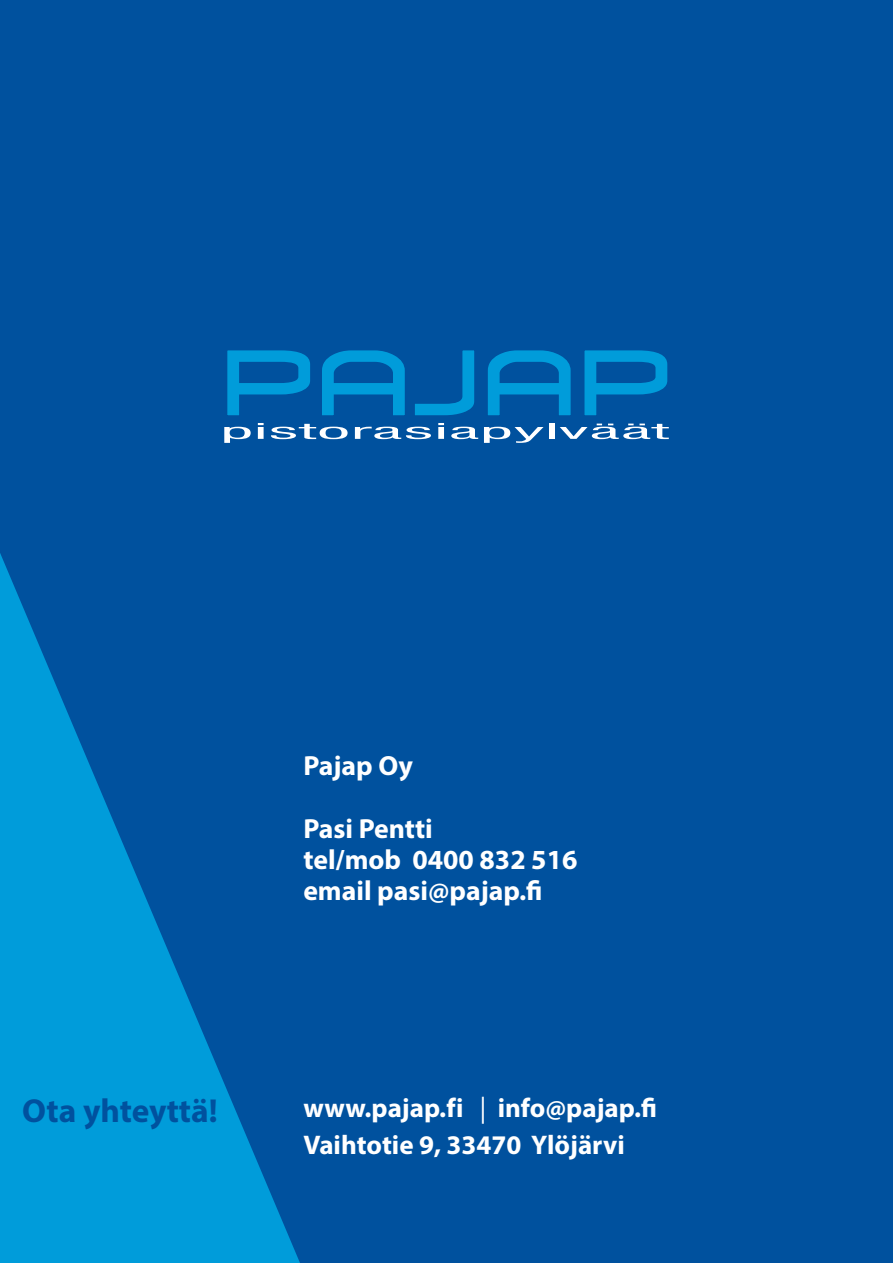
<style>
.page{position:relative;width:893px;height:1263px;background:#00519e}
.page>*{position:absolute;margin:0;border:0;box-sizing:border-box;transform-origin:0 0}
.t1{font:700 33.3px "Myriad Pro";color:#00519e}
.t2{font:700 27.75px/31.2px "Myriad Pro";color:#fff}
.t3{font:700 27px/36.3px "Myriad Pro";color:#fff}
.s1{font-weight:400}
</style>
<div class="page">
<svg style="left:0;top:535px;width:388px;height:728px;background:#006db4"></svg>
<svg style="left:485px;top:348px;width:88px;height:70px;background:#0072b8"></svg>
<svg style="left:582px;top:348px;width:88px;height:70px;background:#006fb6"></svg>
<svg style="left:224px;top:348px;width:254px;height:95px;background:#0d6eb3"></svg>
<svg style="left:484px;top:427px;width:60px;height:16px"></svg>
<div style="left:549px;top:423px;width:5px;height:16px;background:#fff"></div>
<svg style="left:560px;top:424px;width:109px;height:15px"></svg>
<p class="t1" style="left:22px;top:1089px;width:197px">Ota yhteyttä!</p>
<p class="t2" style="left:303px;top:750px;width:111px">Pajap Oy</p>
<p class="t2" style="left:303px;top:812px;width:276px">Pasi Pentti<br>tel/mob 0400 832 516 email pasi@pajap.fi</p>
<p class="t3" style="left:303px;top:1089px;width:355px">www.pajap.fi <span class="s1">|</span> info@pajap.fi<br>Vaihtotie 9, 33470 Ylöjärvi</p>
</div>
